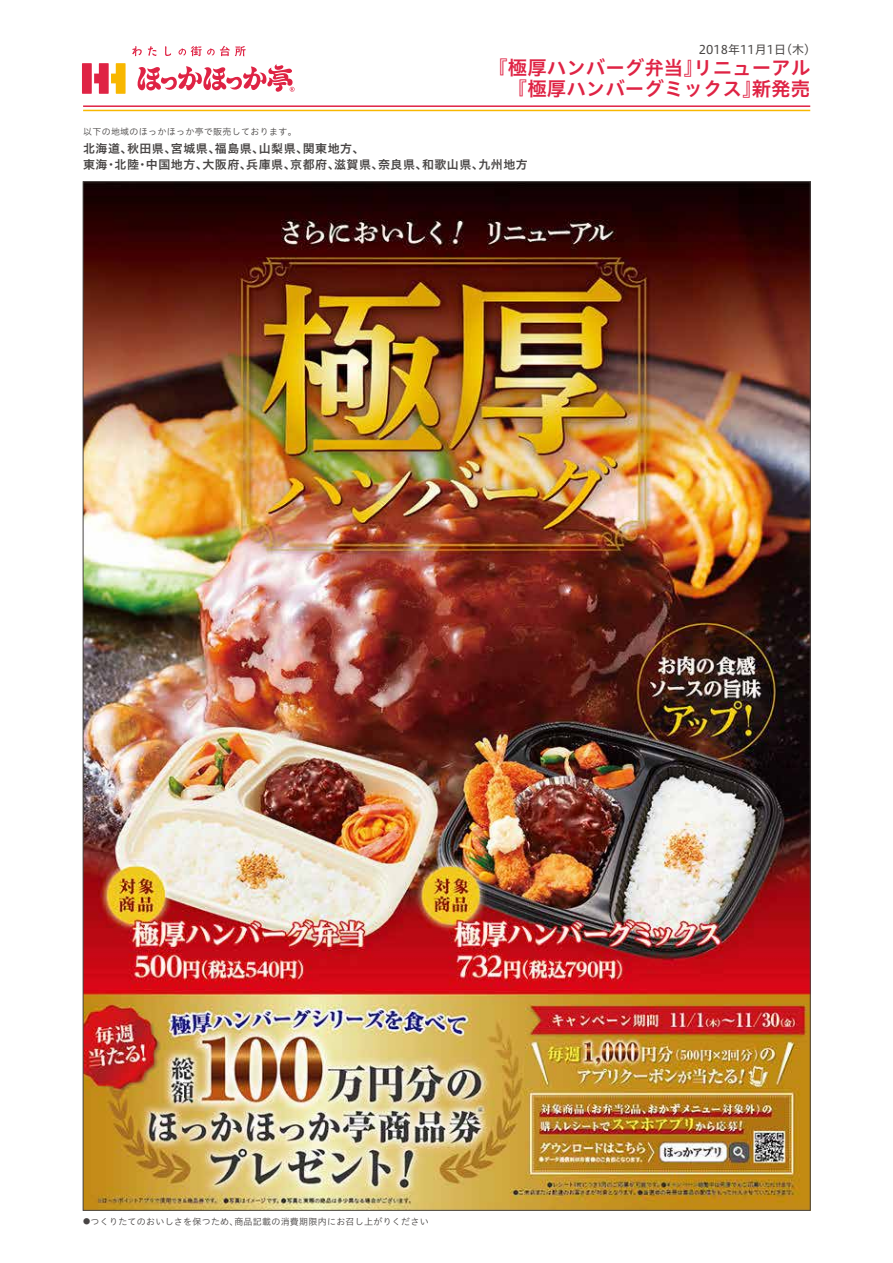
<style>
.page{position:relative;width:893px;height:1263px;background:#fff}
.page>*{position:absolute;margin:0;border:0;box-sizing:border-box;transform-origin:0 0}
.t1{font:19.5px/21px "Hiragino UD Sans Std N W6";color:#df2344;text-align:right}
.t2{font:12px/16.5px "Hiragino UD Sans Std N W6";letter-spacing:.04em;color:#484544}
.t3{font:12px "Hiragino UD Sans Std N W4";color:#484544}
.t4{font:9px "Hiragino UD Sans Std N W3";letter-spacing:.03em;color:#484544}
.s1{font-size:7.2px}
</style>
<div class="page">
<svg style="left:132px;top:46px;width:10px;height:10px"></svg>
<svg style="left:148px;top:46px;width:9px;height:10px"></svg>
<svg style="left:165px;top:46px;width:6px;height:10px"></svg>
<svg style="left:178px;top:46px;width:68px;height:10px"></svg>
<svg style="left:138px;top:64px;width:157px;height:28px"></svg>
<div style="left:82px;top:63px;width:10px;height:31px;background:#df2344"></div>
<svg style="left:94px;top:63px;width:32px;height:31px"></svg>
<hr style="left:83px;top:105px;width:727px;height:2px;background:#df2344">
<hr style="left:83px;top:110px;width:727px;height:1px;background:#f8b700">
<img style="left:85px;top:184px;width:723px;height:1024px">
<p class="t3" style="left:699px;top:40px;width:119px">2018年11月1日（木）</p>
<h1 class="t1" style="left:488px;top:56px;width:323px">『極厚ハンバーグ弁当』リニューアル『極厚ハンバーグミックス』新発売</h1>
<p class="t4" style="left:83px;top:125px;width:215px">以下の地域のほっかほっか亭で販売しております。</p>
<p class="t2" style="left:83px;top:139px;width:446px">北海道、秋田県、宮城県、福島県、山梨県、関東地方、<br>東海・北陸・中国地方、大阪府、兵庫県、京都府、滋賀県、奈良県、和歌山県、九州地方</p>
<p class="t4" style="left:83px;top:1214px;width:347px"><span class="s1">●</span>つくりたてのおいしさを保つため、商品記載の消費期限内にお召し上がりください</p>
</div>
